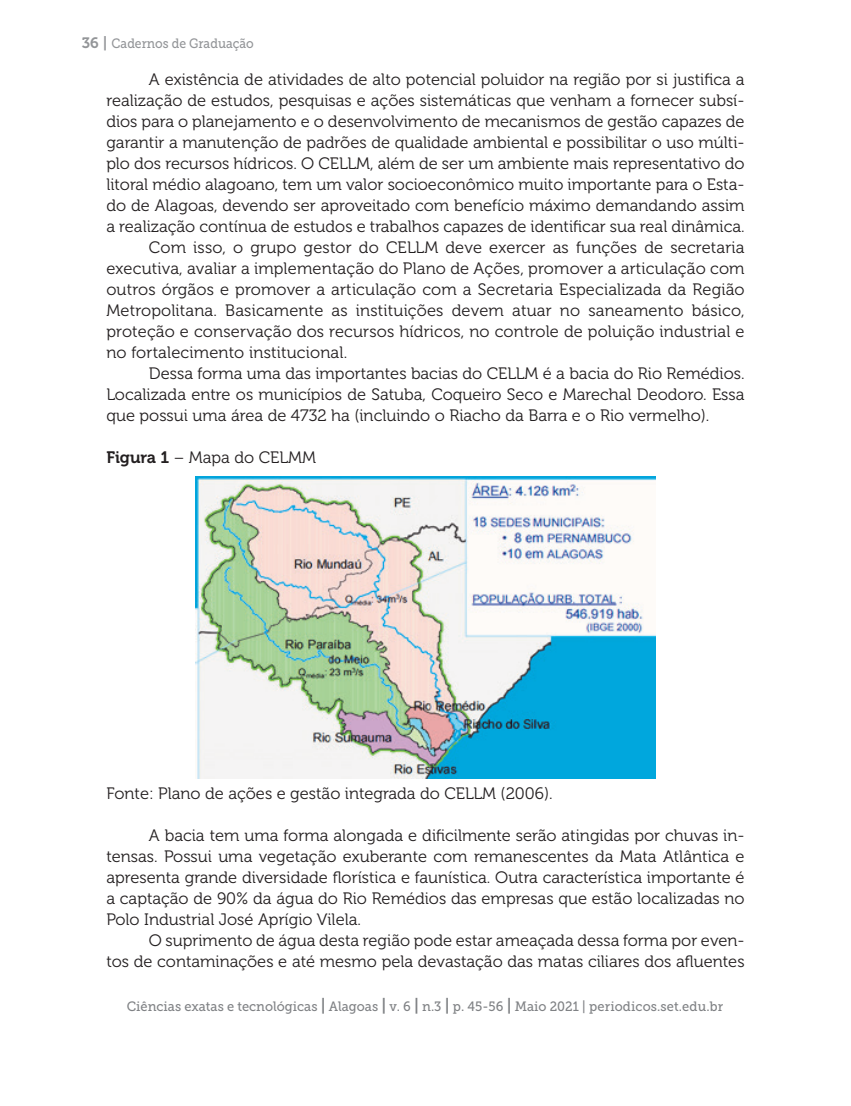
<style>
.page{position:relative;width:851px;height:1106px;background:#fff}
.page>*{position:absolute;margin:0;border:0;box-sizing:border-box;transform-origin:0 0}
.t1{font:16.5px/21px "Museo 300";color:#231f20;text-align:justify}
.t2{font:13.5px "Museo Slab 500";color:#808285;scale:.95 1}
.t3{font:13.5px "Museo Slab 500";color:#939598;scale:.9 1}
.s1{font-family:"Museo 700";font-size:15px}
.s2{font-family:"Museo 700"}
.s3{font-family:"Museo 700";font-size:16.5px}
</style>
<div class="page">
<img style="left:195px;top:476px;width:460px;height:302px">
<p class="t3" style="left:82px;top:36px;width:192px"><span class="s1">36 |</span> Cadernos de Graduação</p>
<p class="t1" style="left:149px;top:69px;width:597px">A existência de atividades de alto potencial poluidor na região por si justifica a</p>
<p class="t1" style="left:106px;top:90px;width:639px">realização de estudos, pesquisas e ações sistemáticas que venham a fornecer subsí-</p>
<p class="t1" style="left:106px;top:111px;width:639px">dios para o planejamento e o desenvolvimento de mecanismos de gestão capazes de</p>
<p class="t1" style="left:106px;top:132px;width:639px">garantir a manutenção de padrões de qualidade ambiental e possibilitar o uso múlti-</p>
<p class="t1" style="left:106px;top:153px;width:639px">plo dos recursos hídricos. O CELLM, além de ser um ambiente mais representativo do</p>
<p class="t1" style="left:106px;top:174px;width:639px">litoral médio alagoano, tem um valor socioeconômico muito importante para o Esta-</p>
<p class="t1" style="left:106px;top:195px;width:639px">do de Alagoas, devendo ser aproveitado com benefício máximo demandando assim</p>
<p class="t1" style="left:106px;top:216px;width:639px">a realização contínua de estudos e trabalhos capazes de identificar sua real dinâmica.</p>
<p class="t1" style="left:149px;top:237px;width:597px">Com isso, o grupo gestor do CELLM deve exercer as funções de secretaria</p>
<p class="t1" style="left:106px;top:258px;width:639px">executiva, avaliar a implementação do Plano de Ações, promover a articulação com</p>
<p class="t1" style="left:106px;top:279px;width:639px">outros órgãos e promover a articulação com a Secretaria Especializada da Região</p>
<p class="t1" style="left:106px;top:300px;width:639px">Metropolitana. Basicamente as instituições devem atuar no saneamento básico,</p>
<p class="t1" style="left:106px;top:321px;width:639px">proteção e conservação dos recursos hídricos, no controle de poluição industrial e</p>
<p class="t1" style="left:106px;top:342px;width:242px">no fortalecimento institucional.</p>
<p class="t1" style="left:149px;top:363px;width:597px">Dessa forma uma das importantes bacias do CELLM é a bacia do Rio Remédios.</p>
<p class="t1" style="left:106px;top:384px;width:639px">Localizada entre os municípios de Satuba, Coqueiro Seco e Marechal Deodoro. Essa</p>
<p class="t1" style="left:106px;top:405px;width:604px">que possui uma área de 4732 ha (incluindo o Riacho da Barra e o Rio vermelho).</p>
<p class="t1" style="left:106px;top:447px;width:211px"><span class="s2">Figura 1</span> – Mapa do CELMM</p>
<p class="t1" style="left:106px;top:783px;width:448px">Fonte: Plano de ações e gestão integrada do CELLM (2006).</p>
<p class="t1" style="left:106px;top:825px;width:639px;text-indent:43px">A bacia tem uma forma alongada e dificilmente serão atingidas por chuvas in&shy;tensas. Possui uma vegetação exuberante com remanescentes da Mata Atlântica e apresenta grande diversidade florística e faunística. Outra característica importante é a captação de 90% da água do Rio Remédios das empresas que estão localizadas no Polo Industrial José Aprígio Vilela.</p>
<p class="t1" style="left:106px;top:930px;width:639px;text-align:right">O suprimento de água desta região pode estar ameaçada dessa forma por even-<br>tos de contaminações e até mesmo pela devastação das matas ciliares dos afluentes</p>
<p class="t2" style="left:127px;top:999px;width:629px">Ciências exatas e tecnológicas <span class="s3">|</span> Alagoas <span class="s3">|</span> v. 6 <span class="s3">|</span> n.3 <span class="s3">|</span> p. 45-56 <span class="s3">|</span> Maio 2021 | periodicos.set.edu.br</p>
</div>
